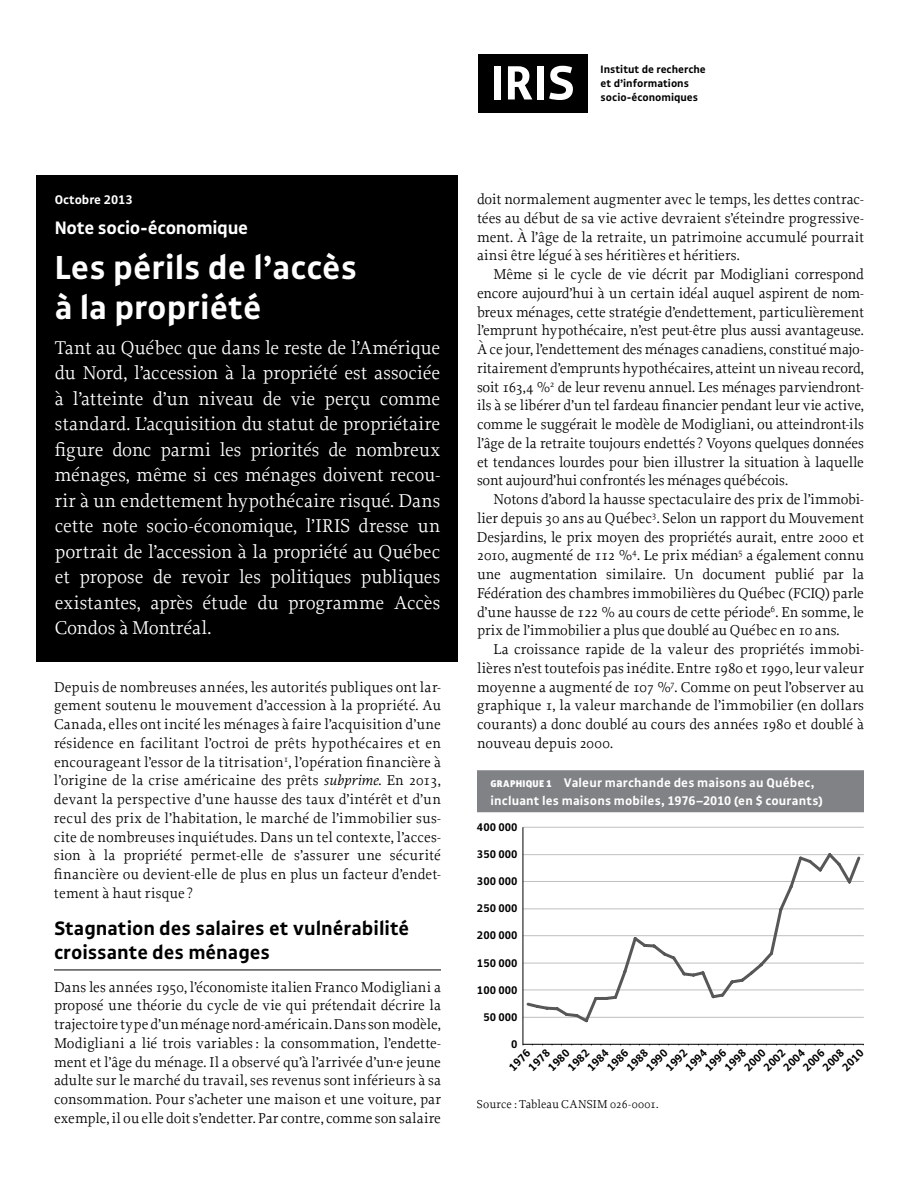
<style>
.page{position:relative;width:918px;height:1188px;background:#fff}
.page>*{position:absolute;margin:0;border:0;box-sizing:border-box;transform-origin:0 0}
.t1{font:700 36px/40.5px "Gak Sans";color:#fff}
.t2{font:700 21px/24px "Gak Sans";color:#000}
.t3{font:19.5px/25.5px "Proforma";letter-spacing:-.005em;color:#fff;text-align:justify}
.t4{font:700 19.5px "Gak Sans";letter-spacing:-.015em;color:#fff}
.t5{font:15px/18.8px "Proforma";color:#000;text-align:justify}
.t6{font:700 13.5px/18px "Gak Sans";letter-spacing:.01em;color:#fff}
.t7{font:700 12px "Gak Sans";color:#000}
.t8{font:12px "Proforma";letter-spacing:.01em;color:#000}
.t9{font:700 11.7px/14px "Gak Sans";color:#000}
.s1{font-style:italic}
.s2{font-weight:900;font-size:10.5px}
</style>
<div class="page">
<hr style="left:54px;top:970px;width:387px;height:1px;background:#000">
<div style="left:477px;top:770px;width:387px;height:42px;background:#808285"></div>
<hr style="left:523px;top:1017px;width:341px;height:1px;background:#bfbfbf">
<hr style="left:523px;top:990px;width:341px;height:1px;background:#bfbfbf">
<hr style="left:523px;top:963px;width:341px;height:1px;background:#bfbfbf">
<hr style="left:523px;top:935px;width:341px;height:1px;background:#bfbfbf">
<hr style="left:523px;top:909px;width:341px;height:1px;background:#bfbfbf">
<hr style="left:523px;top:881px;width:341px;height:1px;background:#bfbfbf">
<hr style="left:523px;top:854px;width:341px;height:1px;background:#bfbfbf">
<hr style="left:523px;top:827px;width:341px;height:1px;background:#bfbfbf">
<hr style="left:523px;top:827px;width:1px;height:217px;background:#000">
<hr style="left:523px;top:1044px;width:341px;height:1px;background:#000">
<svg style="left:524px;top:853px;width:339px;height:170px"></svg>
<div style="left:478px;top:54px;width:110px;height:58px;background:#000"></div>
<div style="left:494px;top:66px;width:7px;height:33px;background:#fff"></div>
<svg style="left:508px;top:66px;width:24px;height:33px"></svg>
<div style="left:537px;top:66px;width:7px;height:33px;background:#fff"></div>
<svg style="left:549px;top:66px;width:24px;height:34px"></svg>
<div style="left:37px;top:176px;width:421px;height:486px;background:#000"></div>
<p class="t6" style="left:55px;top:191px;width:79px">Octobre 2013</p>
<h3 class="t4" style="left:55px;top:217px;width:195px">Note socio-économique</h3>
<h1 class="t1" style="left:55px;top:247px;width:304px">Les périls de l’accès à la propriété</h1>
<p class="t3" style="left:55px;top:335px;width:387px">Tant au Québec que dans le reste de l’Amérique du Nord, l’accession à la propriété est associée à l’atteinte d’un niveau de vie perçu comme standard. L’acquisition du statut de propriétaire figure donc parmi les priorités de nombreux ménages, même si ces ménages doivent recou&shy;rir à un endettement hypothécaire risqué. Dans cette note socio-économique, l’IRIS dresse un portrait de l’accession à la propriété au Québec et propose de revoir les politiques publiques existantes, après étude du programme Accès Condos à Montréal.</p>
<p class="t5" style="left:54px;top:677px;width:389px">Depuis de nombreuses années, les autorités publiques ont lar&shy;gement soutenu le mouvement d’accession à la propriété. Au Canada, elles ont incité les ménages à faire l’acquisition d’une résidence en facilitant l’octroi de prêts hypothécaires et en encourageant l’essor de la titrisation<sup>1</sup>, l’opération financière à l’origine de la crise américaine des prêts <span class="s1">subprime</span>. En 2013, devant la perspective d’une hausse des taux d’intérêt et d’un recul des prix de l’habitation, le marché de l’immobilier sus&shy;cite de nombreuses inquiétudes. Dans un tel contexte, l’acces&shy;sion à la propriété permet-elle de s’assurer une sécurité financière ou devient-elle de plus en plus un facteur d’endet&shy;tement à haut risque ?</p>
<h2 class="t2" style="left:54px;top:916px;width:357px">Stagnation des salaires et vulnérabilité croissante des ménages</h2>
<p class="t5" style="left:54px;top:977px;width:389px">Dans les années 1950, l’économiste italien Franco Modigliani a proposé une théorie du cycle de vie qui prétendait décrire la trajectoire type d’un ménage nord-américain. Dans son modèle, Modigliani a lié trois variables : la consommation, l’endette&shy;ment et l’âge du ménage. Il a observé qu’à l’arrivée d’un·e jeune adulte sur le marché du travail, ses revenus sont inférieurs à sa consommation. Pour s’acheter une maison et une voiture, par exemple, il ou elle doit s’endetter. Par contre, comme son salaire</p>
<p class="t9" style="left:601px;top:62px;width:107px">Institut de recherche et d’informations socio-économiques</p>
<p class="t5" style="left:477px;top:190px;width:389px">doit normalement augmenter avec le temps, les dettes contrac&shy;tées au début de sa vie active devraient s’éteindre progressive&shy;ment. À l’âge de la retraite, un patrimoine accumulé pourrait ainsi être légué à ses héritières et héritiers.</p>
<p class="t5" style="left:477px;top:265px;width:389px;text-indent:16px">Même si le cycle de vie décrit par Modigliani correspond encore aujourd’hui à un certain idéal auquel aspirent de nom&shy;breux ménages, cette stratégie d’endettement, particulièrement l’emprunt hypothécaire, n’est peut-être plus aussi avantageuse.<br>À ce jour, l’endettement des ménages canadiens, constitué majo&shy;ritairement d’emprunts hypothécaires, atteint un niveau record, soit 163,4 %<sup>2</sup> de leur revenu annuel. Les ménages parviendront&shy;ils à se libérer d’un tel fardeau financier pendant leur vie active, comme le suggérait le modèle de Modigliani, ou atteindront-ils l’âge de la retraite toujours endettés? Voyons quelques données et tendances lourdes pour bien illustrer la situation à laquelle sont aujourd’hui confrontés les ménages québécois.</p>
<p class="t5" style="left:477px;top:490px;width:389px;text-indent:17px">Notons d’abord la hausse spectaculaire des prix de l’immobi&shy;lier depuis 30 ans au Québec<sup>3</sup>. Selon un rapport du Mouvement Desjardins, le prix moyen des propriétés aurait, entre 2000 et 2010, augmenté de 112 %<sup>4</sup>. Le prix médian<sup>5</sup> a également connu une augmentation similaire. Un document publié par la Fédération des chambres immobilières du Québec (FCIQ) parle d’une hausse de 122 % au cours de cette période<sup>6</sup>. En somme, le prix de l’immobilier a plus que doublé au Québec en 10 ans.</p>
<p class="t5" style="left:477px;top:640px;width:389px;text-indent:16px">La croissance rapide de la valeur des propriétés immobi&shy;lières n’est toutefois pas inédite. Entre 1980 et 1990, leur valeur moyenne a augmenté de 107 %<sup>7</sup>. Comme on peut l’observer au graphique 1, la valeur marchande de l’immobilier (en dollars courants) a donc doublé au cours des années 1980 et doublé à nouveau depuis 2000.</p>
<p class="t6" style="left:490px;top:773px;width:334px"><span class="s2">GRAPHIQUE 1</span> Valeur marchande des maisons au Québec, incluant les maisons mobiles, 1976–2010 (en $ courants)</p>
<p class="t7" style="left:477px;top:820px;width:42px">400 000</p>
<p class="t7" style="left:477px;top:847px;width:42px">350 000</p>
<p class="t7" style="left:477px;top:874px;width:42px">300 000</p>
<p class="t7" style="left:477px;top:902px;width:42px">250 000</p>
<p class="t7" style="left:477px;top:929px;width:42px">200 000</p>
<p class="t7" style="left:477px;top:956px;width:42px">150 000</p>
<p class="t7" style="left:477px;top:983px;width:42px">100 000</p>
<p class="t7" style="left:483px;top:1011px;width:36px">50 000</p>
<p class="t7" style="left:511px;top:1038px;width:8px">0</p>
<p class="t7" style="left:545px;top:1064px;width:27px;rotate:-45deg">1980</p>
<p class="t7" style="left:584px;top:1064px;width:27px;rotate:-45deg">1984</p>
<p class="t7" style="left:643px;top:1064px;width:27px;rotate:-45deg">1990</p>
<p class="t7" style="left:682px;top:1064px;width:27px;rotate:-45deg">1994</p>
<p class="t7" style="left:741px;top:1064px;width:27px;rotate:-45deg">2000</p>
<p class="t7" style="left:781px;top:1064px;width:27px;rotate:-45deg">2004</p>
<p class="t7" style="left:839px;top:1064px;width:27px;rotate:-45deg">2010</p>
<p class="t7" style="left:506px;top:1064px;width:27px;rotate:-45deg">1976</p>
<p class="t7" style="left:604px;top:1064px;width:27px;rotate:-45deg">1986</p>
<p class="t7" style="left:702px;top:1064px;width:27px;rotate:-45deg">1996</p>
<p class="t7" style="left:800px;top:1064px;width:27px;rotate:-45deg">2006</p>
<p class="t7" style="left:526px;top:1064px;width:27px;rotate:-45deg">1978</p>
<p class="t7" style="left:624px;top:1064px;width:27px;rotate:-45deg">1988</p>
<p class="t7" style="left:722px;top:1064px;width:27px;rotate:-45deg">1998</p>
<p class="t7" style="left:820px;top:1064px;width:27px;rotate:-45deg">2008</p>
<p class="t7" style="left:565px;top:1064px;width:27px;rotate:-45deg">1982</p>
<p class="t7" style="left:663px;top:1064px;width:27px;rotate:-45deg">1992</p>
<p class="t7" style="left:761px;top:1064px;width:27px;rotate:-45deg">2002</p>
<p class="t8" style="left:477px;top:1096px;width:183px">Source : Tableau CANSIM 026-0001.</p>
</div>
